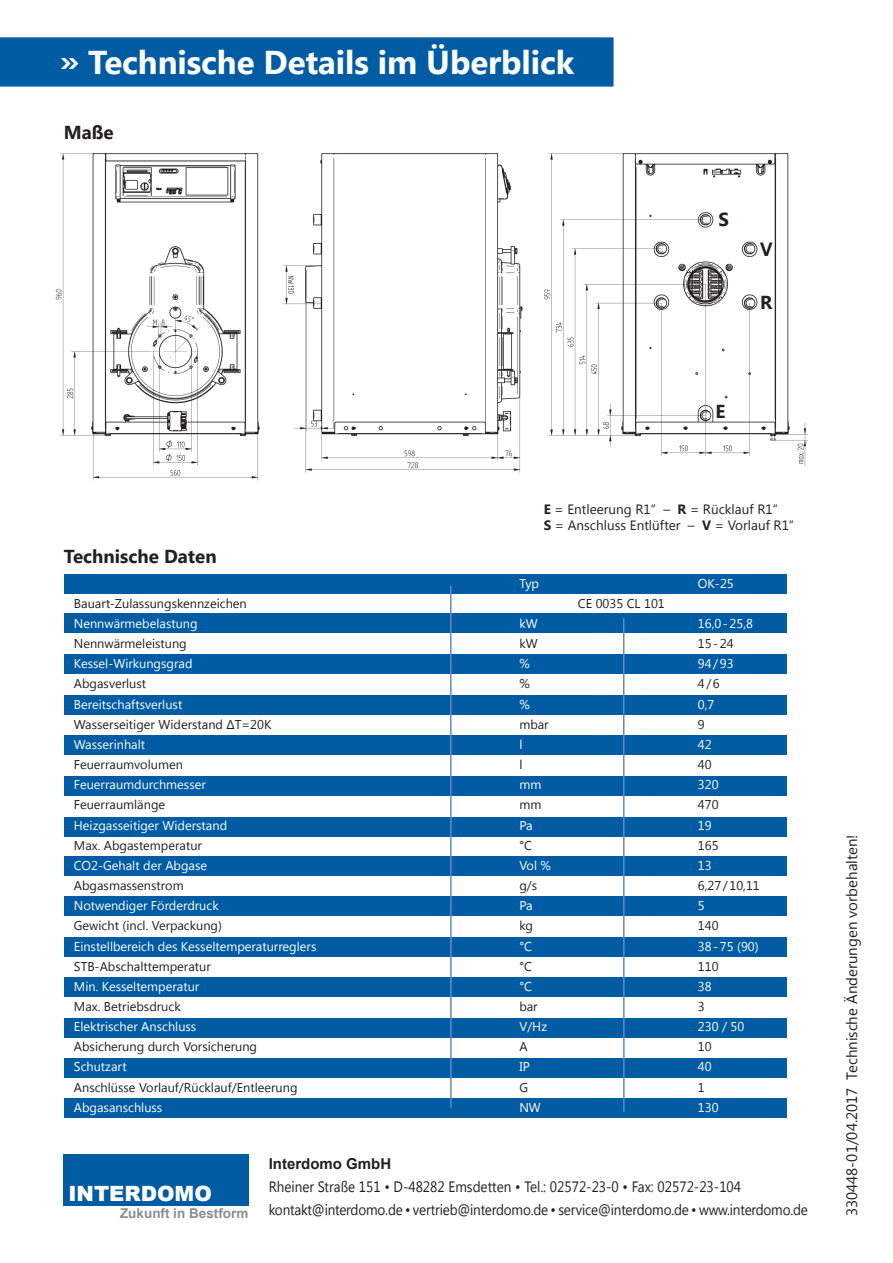
<style>
.page{position:relative;width:893px;height:1263px;background:#fff}
.page>*{position:absolute;margin:0;border:0;box-sizing:border-box;transform-origin:0 0}
.t1{font:700 33px "Segoe UI";letter-spacing:-.005em;color:#fff}
.t2{font:900 21px "Arial";color:#fff}
.t3{font:700 18.75px "Segoe UI";color:#231f20}
.t4{font:700 18.75px "Arial";color:#231f20}
.t5{font:15px/23.2px "Segoe UI";color:#231f20;scale:.9 1}
.t6{font:15px "Segoe UI";color:#231f20}
.t7{font:700 15px "Arial";color:#231f20}
.t8{font:13.5px/16.2px "Segoe UI";color:#231f20}
.t9{font:700 13.5px "Arial";color:#8a8c8f}
.t10{font:12.75px "Segoe UI";color:#231f20}
.t11{font:12.75px "Segoe UI";color:#fff}
.s1{font-weight:700}
</style>
<div class="page">
<div style="left:64px;top:1018px;width:723px;height:19px;background:#015ca3"></div>
<div style="left:64px;top:1058px;width:723px;height:19px;background:#015ca3"></div>
<div style="left:64px;top:977px;width:723px;height:19px;background:#015ca3"></div>
<div style="left:0;top:37px;width:614px;height:50px;background:#015ca3"></div>
<img style="left:55px;top:153px;width:753px;height:328px">
<div style="left:64px;top:937px;width:723px;height:19px;background:#015ca3"></div>
<div style="left:64px;top:1098px;width:723px;height:19px;background:#015ca3"></div>
<div style="left:64px;top:896px;width:723px;height:20px;background:#015ca3"></div>
<div style="left:64px;top:856px;width:723px;height:20px;background:#015ca3"></div>
<div style="left:64px;top:817px;width:723px;height:19px;background:#015ca3"></div>
<div style="left:64px;top:776px;width:723px;height:19px;background:#015ca3"></div>
<div style="left:64px;top:735px;width:723px;height:19px;background:#015ca3"></div>
<div style="left:64px;top:696px;width:723px;height:19px;background:#015ca3"></div>
<div style="left:64px;top:655px;width:723px;height:19px;background:#015ca3"></div>
<div style="left:64px;top:614px;width:723px;height:19px;background:#015ca3"></div>
<div style="left:64px;top:575px;width:723px;height:19px;background:#015ca3"></div>
<hr style="left:623px;top:618px;width:2px;height:494px;background:#638ac1">
<hr style="left:450px;top:586px;width:2px;height:522px;background:#638ac1">
<div style="left:63px;top:1154px;width:185px;height:51px;background:#015ca3"></div>
<h1 class="t1" style="left:60px;top:39px;width:516px">» Technische Details im Überblick</h1>
<h3 class="t3" style="left:64px;top:119px;width:51px">Maße</h3>
<h3 class="t3" style="left:719px;top:206px;width:12px">S</h3>
<h3 class="t4" style="left:760px;top:237px;width:14px">V</h3>
<h3 class="t3" style="left:760px;top:289px;width:14px">R</h3>
<h3 class="t3" style="left:715px;top:398px;width:11px">E</h3>
<h3 class="t3" style="left:64px;top:543px;width:154px">Technische Daten</h3>
<p class="t8" style="left:544px;top:500px;width:252px"><span class="s1">E</span> = Entleerung R1“ – <span class="s1">R</span> = Rücklauf R1“<br><span class="s1">S</span> = Anschluss Entlüfter – <span class="s1">V</span> = Vorlauf R1“</p>
<p class="t11" style="left:519px;top:574px;width:21px">Typ</p>
<p class="t11" style="left:698px;top:574px;width:37px">OK-25</p>
<p class="t10" style="left:74px;top:594px;width:174px">Bauart-Zulassungskennzeichen</p>
<p class="t10" style="left:578px;top:594px;width:88px">CE 0035 CL 101</p>
<p class="t11" style="left:74px;top:614px;width:125px">Nennwärmebelastung</p>
<p class="t11" style="left:519px;top:614px;width:20px">kW</p>
<p class="t11" style="left:698px;top:614px;width:57px">16,0-25,8</p>
<p class="t10" style="left:74px;top:635px;width:114px">Nennwärmeleistung</p>
<p class="t10" style="left:519px;top:635px;width:20px">kW</p>
<p class="t10" style="left:698px;top:635px;width:37px">15-24</p>
<p class="t11" style="left:74px;top:655px;width:120px">Kessel-Wirkungsgrad</p>
<p class="t11" style="left:519px;top:655px;width:12px">%</p>
<p class="t11" style="left:698px;top:655px;width:37px">94/93</p>
<p class="t10" style="left:74px;top:675px;width:74px">Abgasverlust</p>
<p class="t10" style="left:519px;top:675px;width:12px">%</p>
<p class="t10" style="left:698px;top:675px;width:23px">4/6</p>
<p class="t11" style="left:74px;top:695px;width:110px">Bereitschaftsverlust</p>
<p class="t11" style="left:519px;top:695px;width:12px">%</p>
<p class="t11" style="left:698px;top:695px;width:18px">0,7</p>
<p class="t10" style="left:74px;top:715px;width:199px">Wasserseitiger Widerstand ΔT=20K</p>
<p class="t10" style="left:519px;top:715px;width:31px">mbar</p>
<p class="t10" style="left:698px;top:715px;width:8px">9</p>
<p class="t11" style="left:74px;top:735px;width:73px">Wasserinhalt</p>
<p class="t11" style="left:519px;top:735px;width:5px">l</p>
<p class="t11" style="left:698px;top:735px;width:15px">42</p>
<p class="t10" style="left:74px;top:756px;width:110px">Feuerraumvolumen</p>
<p class="t10" style="left:519px;top:756px;width:5px">l</p>
<p class="t10" style="left:698px;top:756px;width:15px">40</p>
<p class="t11" style="left:74px;top:776px;width:133px">Feuerraumdurchmesser</p>
<p class="t11" style="left:519px;top:776px;width:23px">mm</p>
<p class="t11" style="left:698px;top:776px;width:22px">320</p>
<p class="t10" style="left:74px;top:796px;width:93px">Feuerraumlänge</p>
<p class="t10" style="left:519px;top:796px;width:23px">mm</p>
<p class="t10" style="left:698px;top:796px;width:22px">470</p>
<p class="t11" style="left:74px;top:816px;width:155px">Heizgasseitiger Widerstand</p>
<p class="t11" style="left:519px;top:816px;width:15px">Pa</p>
<p class="t11" style="left:698px;top:816px;width:15px">19</p>
<p class="t10" style="left:74px;top:836px;width:130px">Max. Abgastemperatur</p>
<p class="t10" style="left:519px;top:836px;width:14px">°C</p>
<p class="t10" style="left:698px;top:836px;width:22px">165</p>
<p class="t11" style="left:74px;top:856px;width:135px">CO2-Gehalt der Abgase</p>
<p class="t11" style="left:519px;top:856px;width:33px">Vol %</p>
<p class="t11" style="left:698px;top:856px;width:15px">13</p>
<p class="t10" style="left:74px;top:877px;width:111px">Abgasmassenstrom</p>
<p class="t10" style="left:519px;top:877px;width:19px">g/s</p>
<p class="t10" style="left:698px;top:877px;width:63px">6,27/10,11</p>
<p class="t11" style="left:74px;top:897px;width:146px">Notwendiger Förderdruck</p>
<p class="t11" style="left:519px;top:897px;width:15px">Pa</p>
<p class="t11" style="left:698px;top:897px;width:8px">5</p>
<p class="t10" style="left:74px;top:917px;width:150px">Gewicht (incl. Verpackung)</p>
<p class="t10" style="left:519px;top:917px;width:15px">kg</p>
<p class="t10" style="left:698px;top:917px;width:22px">140</p>
<p class="t11" style="left:74px;top:937px;width:244px">Einstellbereich des Kesseltemperaturreglers</p>
<p class="t11" style="left:519px;top:937px;width:14px">°C</p>
<p class="t11" style="left:698px;top:937px;width:62px">38-75 (90)</p>
<p class="t10" style="left:74px;top:957px;width:138px">STB-Abschalttemperatur</p>
<p class="t10" style="left:519px;top:957px;width:14px">°C</p>
<p class="t10" style="left:698px;top:957px;width:22px">110</p>
<p class="t11" style="left:74px;top:977px;width:127px">Min. Kesseltemperatur</p>
<p class="t11" style="left:519px;top:977px;width:14px">°C</p>
<p class="t11" style="left:698px;top:977px;width:15px">38</p>
<p class="t10" style="left:74px;top:997px;width:108px">Max. Betriebsdruck</p>
<p class="t10" style="left:519px;top:997px;width:20px">bar</p>
<p class="t10" style="left:698px;top:997px;width:8px">3</p>
<p class="t11" style="left:74px;top:1018px;width:124px">Elektrischer Anschluss</p>
<p class="t11" style="left:519px;top:1018px;width:29px">V/Hz</p>
<p class="t11" style="left:698px;top:1018px;width:48px">230 / 50</p>
<p class="t10" style="left:74px;top:1038px;width:185px">Absicherung durch Vorsicherung</p>
<p class="t10" style="left:519px;top:1038px;width:10px">A</p>
<p class="t10" style="left:698px;top:1038px;width:15px">10</p>
<p class="t11" style="left:74px;top:1058px;width:54px">Schutzart</p>
<p class="t11" style="left:519px;top:1058px;width:12px">IP</p>
<p class="t11" style="left:698px;top:1058px;width:15px">40</p>
<p class="t10" style="left:74px;top:1078px;width:225px">Anschlüsse Vorlauf/Rücklauf/Entleerung</p>
<p class="t10" style="left:519px;top:1078px;width:10px">G</p>
<p class="t10" style="left:698px;top:1078px;width:8px">1</p>
<p class="t11" style="left:74px;top:1098px;width:90px">Abgasanschluss</p>
<p class="t11" style="left:519px;top:1098px;width:23px">NW</p>
<p class="t11" style="left:698px;top:1098px;width:22px">130</p>
<h2 class="t2" style="left:68px;top:1178px;width:145px">INTERDOMO</h2>
<p class="t9" style="left:120px;top:1204px;width:130px">Zukunft in Bestform</p>
<p class="t7" style="left:269px;top:1153px;width:124px">Interdomo GmbH</p>
<p class="t5" style="left:269px;top:1174px;width:601px">Rheiner Straße 151 • D-48282 Emsdetten • Tel.: 02572-23-0 • Fax: 02572-23-104 kontakt@interdomo.de • vertrieb@interdomo.de • service@interdomo.de • www.interdomo.de</p>
<p class="t6" style="left:841px;top:1216px;width:383px;rotate:-90deg">330448-01/04.2017 Technische Änderungen vorbehalten!</p>
</div>
